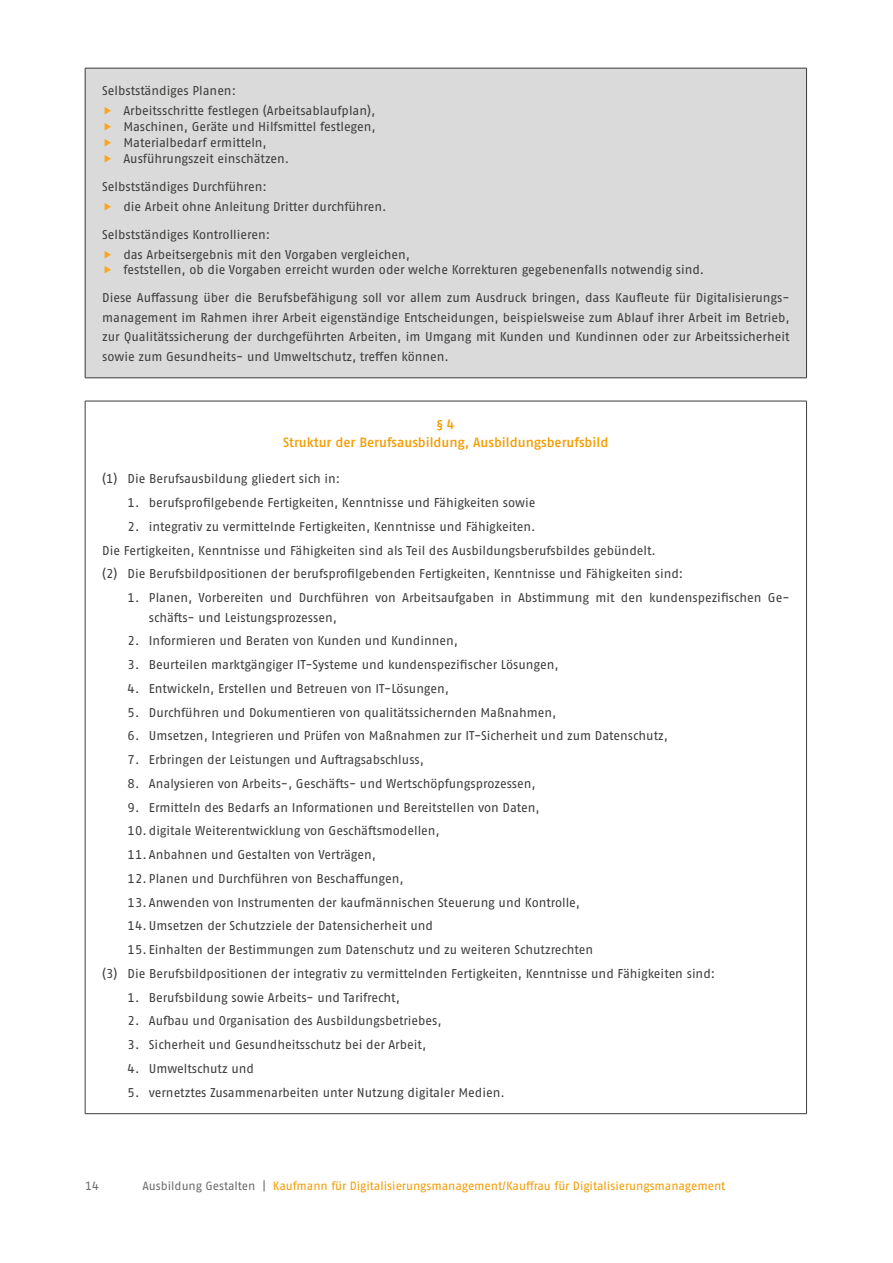
<style>
.page{position:relative;width:893px;height:1263px;background:#fff}
.page>*{position:absolute;margin:0;border:0;box-sizing:border-box;transform-origin:0 0}
.id279{font:500 13.5px/18px "Fago Pro";letter-spacing:-.005em;color:#f59c00;text-align:center}
.id908{font:12.75px/19.5px "Fago Pro";letter-spacing:-.005em;color:#3c3c3b}
.id255{font:12.75px/19.5px "Fago Pro";letter-spacing:-.005em;color:#3c3c3b;text-align:justify}
.id274{font:12.75px "Fago Pro";letter-spacing:-.005em;color:#3c3c3b}
.t1{font:12px "Fago Pro";letter-spacing:-.005em;color:#f59c00}
.t2{font:12px "Fago Pro";color:#6b6b6a}
.s1{color:#6b6b6a}
</style>
<div class="page">
<div style="left:85px;top:68px;width:721px;height:310px;background:#dadada"></div>
<hr style="left:85px;top:68px;width:722px;height:1px;background:#3c3c3b">
<hr style="left:85px;top:68px;width:1px;height:310px;background:#3c3c3b">
<hr style="left:806px;top:68px;width:1px;height:310px;background:#3c3c3b">
<hr style="left:85px;top:378px;width:722px;height:1px;background:#3c3c3b">
<hr style="left:85px;top:401px;width:722px;height:1px;background:#3c3c3b">
<hr style="left:85px;top:401px;width:1px;height:712px;background:#3c3c3b">
<hr style="left:806px;top:401px;width:1px;height:712px;background:#3c3c3b">
<hr style="left:85px;top:1113px;width:722px;height:1px;background:#3c3c3b">
<p class="id255" style="left:102px;top:81px;width:135px">Selbstständiges Planen:</p>
<p class="id274" style="left:123px;top:103px;width:253px">Arbeitsschritte festlegen (Arbeitsablaufplan),</p>
<p class="id274" style="left:123px;top:119px;width:254px">Maschinen, Geräte und Hilfsmittel festlegen,</p>
<p class="id274" style="left:123px;top:135px;width:145px">Materialbedarf ermitteln,</p>
<p class="id274" style="left:123px;top:150px;width:167px">Ausführungszeit einschätzen.</p>
<p class="id255" style="left:102px;top:176px;width:166px">Selbstständiges Durchführen:</p>
<p class="id274" style="left:123px;top:198px;width:265px">die Arbeit ohne Anleitung Dritter durchführen.</p>
<p class="id255" style="left:102px;top:224px;width:169px">Selbstständiges Kontrollieren:</p>
<p class="id274" style="left:123px;top:246px;width:288px">das Arbeitsergebnis mit den Vorgaben vergleichen,</p>
<p class="id274" style="left:123px;top:262px;width:582px">feststellen, ob die Vorgaben erreicht wurden oder welche Korrekturen gegebenenfalls notwendig sind.</p>
<p class="id255" style="left:102px;top:288px;width:689px">Diese Auffassung über die Berufsbefähigung soll vor allem zum Ausdruck bringen, dass Kaufleute für Digitalisierungs&shy;management im Rahmen ihrer Arbeit eigenständige Entscheidungen, beispielsweise zum Ablauf ihrer Arbeit im Betrieb, zur Qualitätssicherung der durchgeführten Arbeiten, im Umgang mit Kunden und Kundinnen oder zur Arbeitssicherheit sowie zum Gesundheits- und Umweltschutz, treffen können.</p>
<p class="id279" style="left:283px;top:415px;width:327px">§ 4<br>Struktur der Berufsausbildung, Ausbildungsberufsbild</p>
<p class="id255" style="left:102px;top:469px;width:240px">(1) Die Berufsausbildung gliedert sich in:</p>
<p class="id908" style="left:128px;top:493px;width:409px">1. berufsprofilgebende Fertigkeiten, Kenntnisse und Fähigkeiten sowie</p>
<p class="id908" style="left:128px;top:517px;width:409px">2. integrativ zu vermittelnde Fertigkeiten, Kenntnisse und Fähigkeiten.</p>
<p class="id255" style="left:102px;top:540px;width:555px">Die Fertigkeiten, Kenntnisse und Fähigkeiten sind als Teil des Ausbildungsberufsbildes gebündelt.</p>
<p class="id255" style="left:102px;top:564px;width:583px">(2) Die Berufsbildpositionen der berufsprofilgebenden Fertigkeiten, Kenntnisse und Fähigkeiten sind:</p>
<p class="id908" style="left:149px;top:588px;width:642px;text-indent:-21px">1. Planen, Vorbereiten und Durchführen von Arbeitsaufgaben in Abstimmung mit den kundenspezifischen Ge&shy;schäfts- und Leistungsprozessen,</p>
<p class="id908" style="left:128px;top:631px;width:332px">2. Informieren und Beraten von Kunden und Kundinnen,</p>
<p class="id908" style="left:128px;top:655px;width:432px">3. Beurteilen marktgängiger IT-Systeme und kundenspezifischer Lösungen,</p>
<p class="id908" style="left:128px;top:679px;width:323px">4. Entwickeln, Erstellen und Betreuen von IT-Lösungen,</p>
<p class="id908" style="left:128px;top:702px;width:430px">5. Durchführen und Dokumentieren von qualitätssichernden Maßnahmen,</p>
<p class="id908" style="left:128px;top:726px;width:542px">6. Umsetzen, Integrieren und Prüfen von Maßnahmen zur IT-Sicherheit und zum Datenschutz,</p>
<p class="id908" style="left:128px;top:750px;width:298px">7. Erbringen der Leistungen und Auftragsabschluss,</p>
<p class="id908" style="left:128px;top:774px;width:409px">8. Analysieren von Arbeits-, Geschäfts- und Wertschöpfungsprozessen,</p>
<p class="id908" style="left:128px;top:797px;width:414px">9. Ermitteln des Bedarfs an Informationen und Bereitstellen von Daten,</p>
<p class="id908" style="left:128px;top:821px;width:314px">10. digitale Weiterentwicklung von Geschäftsmodellen,</p>
<p class="id908" style="left:128px;top:845px;width:250px">11. Anbahnen und Gestalten von Verträgen,</p>
<p class="id908" style="left:128px;top:869px;width:277px">12. Planen und Durchführen von Beschaffungen,</p>
<p class="id908" style="left:128px;top:892px;width:454px">13. Anwenden von Instrumenten der kaufmännischen Steuerung und Kontrolle,</p>
<p class="id908" style="left:128px;top:916px;width:307px">14. Umsetzen der Schutzziele der Datensicherheit und</p>
<p class="id908" style="left:128px;top:940px;width:467px">15. Einhalten der Bestimmungen zum Datenschutz und zu weiteren Schutzrechten</p>
<p class="id255" style="left:102px;top:964px;width:615px">(3) Die Berufsbildpositionen der integrativ zu vermittelnden Fertigkeiten, Kenntnisse und Fähigkeiten sind:</p>
<p class="id908" style="left:128px;top:987px;width:274px">1. Berufsbildung sowie Arbeits- und Tarifrecht,</p>
<p class="id908" style="left:128px;top:1011px;width:315px">2. Aufbau und Organisation des Ausbildungsbetriebes,</p>
<p class="id908" style="left:128px;top:1035px;width:300px">3. Sicherheit und Gesundheitsschutz bei der Arbeit,</p>
<p class="id908" style="left:128px;top:1059px;width:128px">4. Umweltschutz und</p>
<p class="id908" style="left:128px;top:1082px;width:379px">5. vernetztes Zusammenarbeiten unter Nutzung digitaler Medien.</p>
<p class="t2" style="left:85px;top:1178px;width:15px">14</p>
<p class="t1" style="left:142px;top:1178px;width:584px"><span class="s1">Ausbildung Gestalten |</span> Kaufmann für Digitalisierungsmanagement/Kauffrau für Digitalisierungsmanagement</p>
</div>
